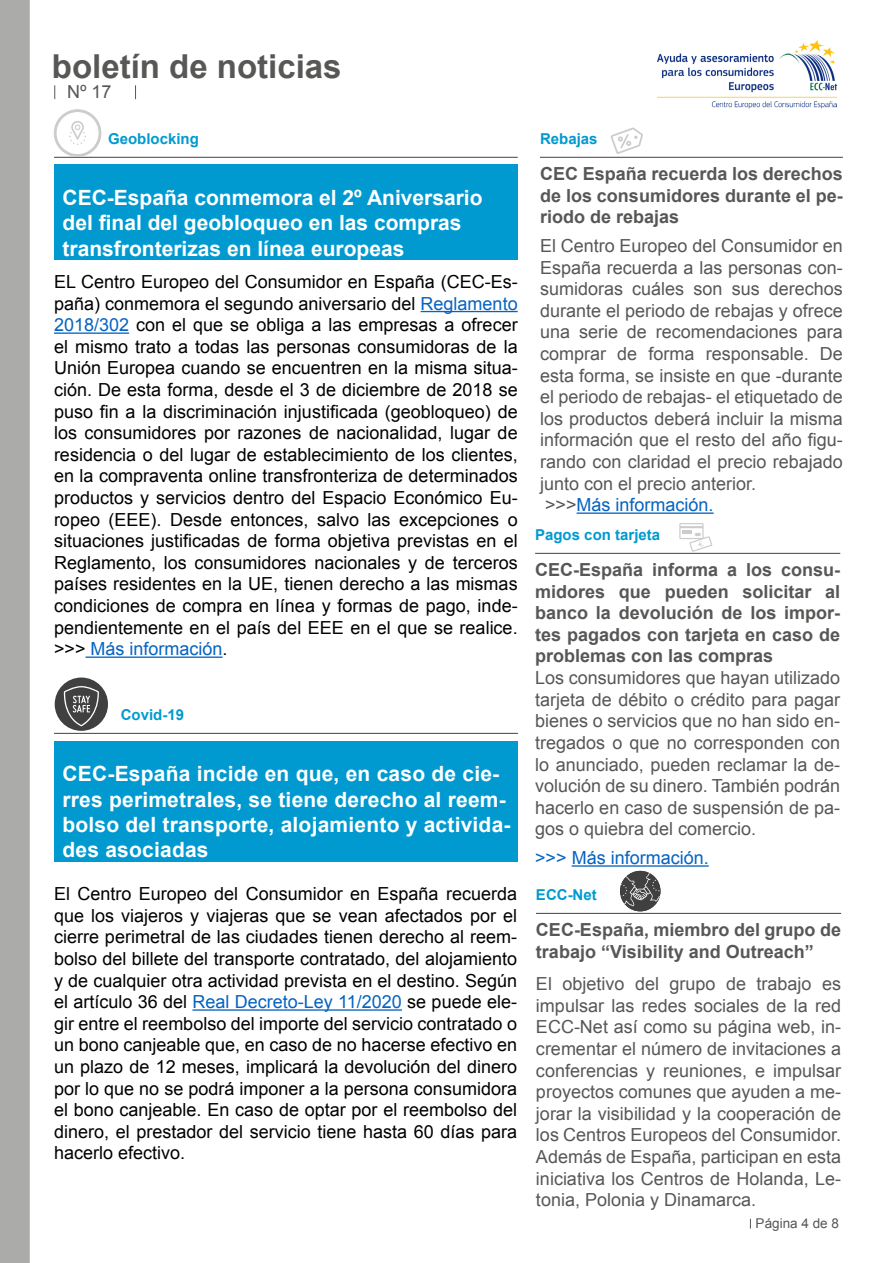
<style>
.page{position:relative;width:893px;height:1263px;background:#fff}
.page>*{position:absolute;margin:0;border:0;box-sizing:border-box;transform-origin:0 0}
.t1{font:700 33px "Arial";color:#575756}
.t2{font:700 21px/25.2px "Arial";letter-spacing:.01em;color:#fff}
.t3{font:18px/21.6px "Arial";color:#000;text-align:justify}
.t4{font:18px/21.6px "Arial";color:#575756;text-align:justify}
.t5{font:700 18px/21.6px "Arial";color:#575756;text-align:justify}
.t6{font:18px "Arial";color:#0563c1}
.t7{font:700 15px "Arial";color:#009ad0}
.t8{font:13.5px "Arial";color:#575756}
.s1{color:#0563c1}
</style>
<div class="page">
<img style="left:657px;top:41px;width:179px;height:68px">
<svg style="left:54px;top:85px;width:1px;height:14px"></svg>
<svg style="left:135px;top:85px;width:1px;height:14px"></svg>
<div style="left:0;top:0;width:30px;height:1263px;background:#ababaa"></div>
<hr style="left:535px;top:553px;width:305px;height:1px;background:#575756">
<hr style="left:572px;top:865px;width:137px;height:2px;background:#0563c1">
<svg style="left:679px;top:523px;width:33px;height:29px"></svg>
<hr style="left:540px;top:157px;width:303px;height:1px;background:#575756">
<hr style="left:577px;top:512px;width:137px;height:2px;background:#0563c1">
<hr style="left:54px;top:157px;width:464px;height:1px;background:#575756">
<div style="left:54px;top:165px;width:464px;height:95px;background:#009ad0"></div>
<hr style="left:421px;top:311px;width:97px;height:1px;background:#0563c1">
<hr style="left:54px;top:332px;width:75px;height:2px;background:#0563c1">
<hr style="left:86px;top:656px;width:137px;height:2px;background:#0563c1">
<hr style="left:54px;top:733px;width:464px;height:1px;background:#575756">
<div style="left:54px;top:741px;width:464px;height:120px;background:#009ad0"></div>
<hr style="left:192px;top:1009px;width:210px;height:2px;background:#0563c1">
<svg style="left:54px;top:109px;width:47px;height:48px"></svg>
<svg style="left:610px;top:128px;width:33px;height:26px"></svg>
<hr style="left:536px;top:913px;width:305px;height:1px;background:#575756">
<div style="left:55px;top:677px;width:53px;height:54px;background:#404040;border-radius:50%"></div>
<svg style="left:64px;top:686px;width:35px;height:40px"></svg>
<div style="left:620px;top:871px;width:40px;height:40px;background:#404040;border-radius:50%"></div>
<svg style="left:620px;top:873px;width:40px;height:33px"></svg>
<h1 class="t1" style="left:52px;top:44px;width:291px">boletín de noticias</h1>
<p class="t4" style="left:67px;top:81px;width:46px">Nº 17</p>
<p class="t7" style="left:108px;top:129px;width:92px">Geoblocking</p>
<p class="t7" style="left:540px;top:129px;width:59px">Rebajas</p>
<p class="t5" style="left:540px;top:163px;width:304px">CEC España recuerda los derechos de los consumidores durante el pe&shy;riodo de rebajas</p>
<p class="t4" style="left:540px;top:235px;width:304px;text-align:left">El Centro Europeo del Consumidor en España recuerda a las personas con&shy;sumidoras cuáles son sus derechos durante el periodo de rebajas y ofrece una serie de recomendaciones para comprar de forma responsable. De esta forma, se insiste en que -durante el periodo de rebajas- el etiquetado de los productos deberá incluir la misma información que el resto del año figu&shy;rando con claridad el precio rebajado junto con el precio anterior.<br>&gt;&gt;&gt;<span class="s1">Más información.</span></p>
<p class="t2" style="left:63px;top:186px;width:422px">CEC-España conmemora el 2º Aniversario del final del geobloqueo en las compras transfronterizas en línea europeas</p>
<p class="t3" style="left:54px;top:271px;width:465px">EL Centro Europeo del Consumidor en España (CEC-Es&shy;paña) conmemora el segundo aniversario del <span class="s1">Reglamento 2018/302</span> con el que se obliga a las empresas a ofrecer el mismo trato a todas las personas consumidoras de la Unión Europea cuando se encuentren en la misma situa&shy;ción. De esta forma, desde el 3 de diciembre de 2018 se puso fin a la discriminación injustificada (geobloqueo) de los consumidores por razones de nacionalidad, lugar de residencia o del lugar de establecimiento de los clientes, en la compraventa online transfronteriza de determinados productos y servicios dentro del Espacio Económico Eu&shy;ropeo (EEE). Desde entonces, salvo las excepciones o situaciones justificadas de forma objetiva previstas en el Reglamento, los consumidores nacionales y de terceros países residentes en la UE, tienen derecho a las mismas condiciones de compra en línea y formas de pago, inde&shy;pendientemente en el país del EEE en el que se realice. &gt;&gt;&gt; <span class="s1">Más información</span>.</p>
<p class="t7" style="left:535px;top:525px;width:127px">Pagos con tarjeta</p>
<p class="t5" style="left:535px;top:559px;width:307px">CEC-España informa a los consu&shy;midores que pueden solicitar al banco la devolución de los impor&shy;tes pagados con tarjeta en caso de problemas con las compras</p>
<p class="t4" style="left:535px;top:667px;width:307px">Los consumidores que hayan utilizado tarjeta de débito o crédito para pagar bienes o servicios que no han sido en&shy;tregados o que no corresponden con lo anunciado, pueden reclamar la de&shy;volución de su dinero. También podrán hacerlo en caso de suspensión de pa&shy;gos o quiebra del comercio.</p>
<p class="t6" style="left:535px;top:846px;width:175px">&gt;&gt;&gt; Más información.</p>
<p class="t7" style="left:121px;top:705px;width:65px">Covid-19</p>
<p class="t2" style="left:63px;top:762px;width:450px">CEC-España incide en que, en caso de cie&shy;rres perimetrales, se tiene derecho al reem&shy;bolso del transporte, alojamiento y activida&shy;des asociadas</p>
<p class="t3" style="left:54px;top:883px;width:465px">El Centro Europeo del Consumidor en España recuerda que los viajeros y viajeras que se vean afectados por el cierre perimetral de las ciudades tienen derecho al reem&shy;bolso del billete del transporte contratado, del alojamiento y de cualquier otra actividad prevista en el destino. Según el artículo 36 del <span class="s1">Real Decreto-Ley 11/2020</span> se puede ele&shy;gir entre el reembolso del importe del servicio contratado o un bono canjeable que, en caso de no hacerse efectivo en un plazo de 12 meses, implicará la devolución del dinero por lo que no se podrá imponer a la persona consumidora el bono canjeable. En caso de optar por el reembolso del dinero, el prestador del servicio tiene hasta 60 días para hacerlo efectivo.</p>
<p class="t7" style="left:536px;top:885px;width:62px">ECC-Net</p>
<p class="t5" style="left:536px;top:919px;width:307px">CEC-España, miembro del grupo de trabajo “Visibility and Outreach”</p>
<p class="t4" style="left:536px;top:973px;width:307px">El objetivo del grupo de trabajo es impulsar las redes sociales de la red ECC-Net así como su página web, in&shy;crementar el número de invitaciones a conferencias y reuniones, e impulsar proyectos comunes que ayuden a me&shy;jorar la visibilidad y la cooperación de los Centros Europeos del Consumidor.<br>Además de España, participan en esta iniciativa los Centros de Holanda, Le&shy;tonia, Polonia y Dinamarca.</p>
<p class="t8" style="left:756px;top:1215px;width:85px">Página 4 de 8</p>
</div>
